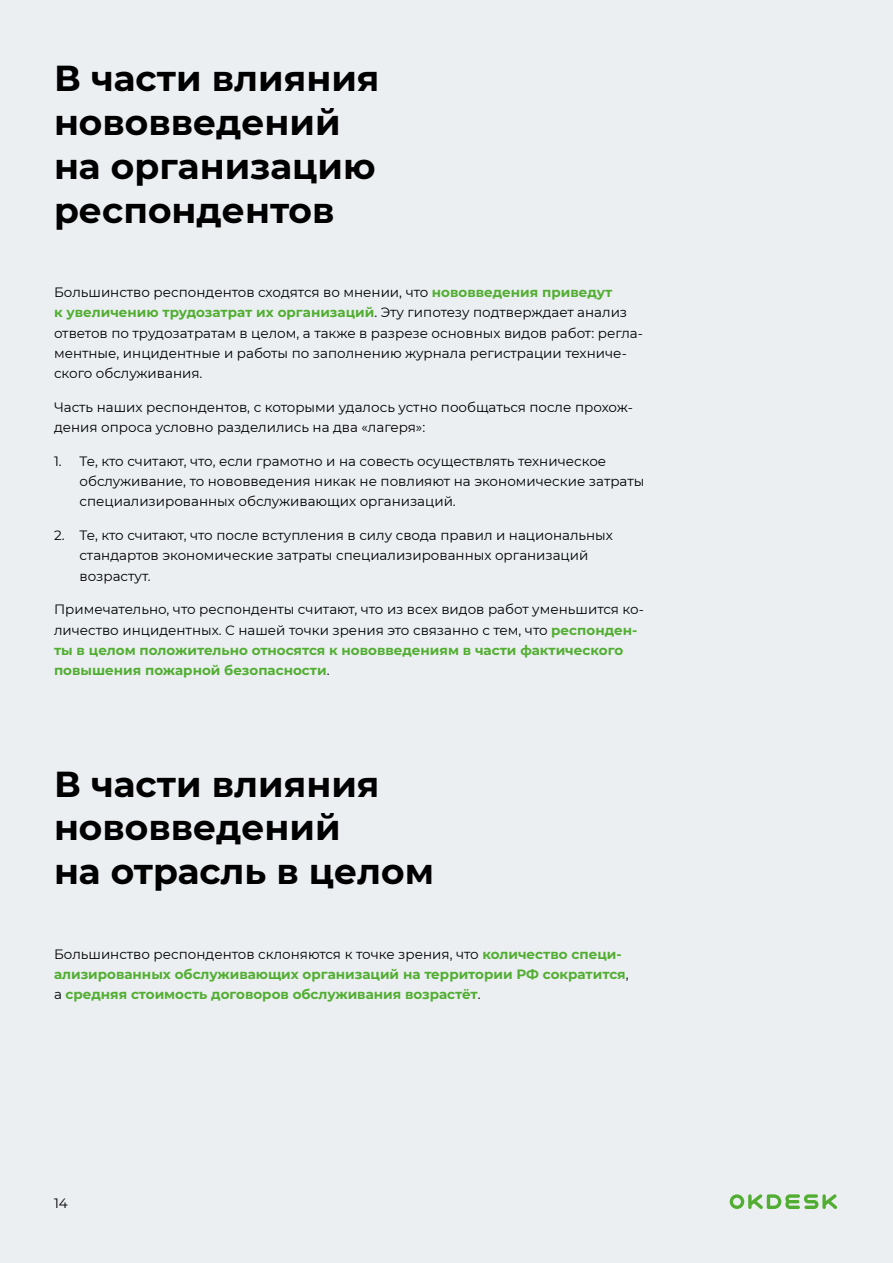
<style>
.page{position:relative;width:893px;height:1263px;background:#ebeff2}
.page>*{position:absolute;margin:0;border:0;box-sizing:border-box;transform-origin:0 0}
.t1{font:700 36px/44px "Montserrat";color:#000}
.t2{font:13.5px/20.2px "Montserrat";color:#000}
.t3{font:700 13.5px/20.2px "Montserrat";color:#52ae32}
.s1{font-weight:700;color:#52ae32}
.s2{font-weight:400;color:#000}
</style>
<div class="page">
<svg style="left:730px;top:1194px;width:107px;height:15px"></svg>
<h1 class="t1" style="left:54px;top:55px;width:327px">В части влияния нововведений на организацию респондентов</h1>
<p class="t2" style="left:54px;top:282px;width:590px">Большинство респондентов сходятся во мнении, что <span class="s1">нововведения приведут<br>к увеличению трудозатрат их организаций</span>. Эту гипотезу подтверждает анализ ответов по трудозатратам в целом, а также в разрезе основных видов работ: регла&shy;ментные, инцидентные и работы по заполнению журнала регистрации техниче&shy;ского обслуживания.</p>
<p class="t2" style="left:54px;top:396px;width:580px">Часть наших респондентов, с которыми удалось устно пообщаться после прохож&shy;дения опроса условно разделились на два «лагеря»:</p>
<p class="t2" style="left:80px;top:450px;width:566px;text-indent:-26px">1. Те, кто считают, что, если грамотно и на совесть осуществлять техническое обслуживание, то нововведения никак не повлияют на экономические затраты специализированных обслуживающих организаций.</p>
<p class="t2" style="left:80px;top:525px;width:535px;text-indent:-26px">2. Те, кто считают, что после вступления в силу свода правил и национальных стандартов экономические затраты специализированных организаций возрастут.</p>
<p class="t2" style="left:54px;top:599px;width:591px">Примечательно, что респонденты считают, что из всех видов работ уменьшится ко&shy;личество инцидентных. С нашей точки зрения это связанно с тем, что <span class="s1">респонден&shy;ты в целом положительно относятся к нововведениям в части фактического повышения пожарной безопасности</span>.</p>
<h1 class="t1" style="left:54px;top:760px;width:382px">В части влияния нововведений<br>на отрасль в целом</h1>
<p class="t3" style="left:54px;top:943px;width:576px"><span class="s2">Большинство респондентов склоняются к точке зрения, что</span> количество специ&shy;ализированных обслуживающих организаций на территории РФ сократится<span class="s2">, а</span> средняя стоимость договоров обслуживания возрастёт<span class="s2">.</span></p>
<p class="t2" style="left:54px;top:1193px;width:15px">14</p>
</div>
